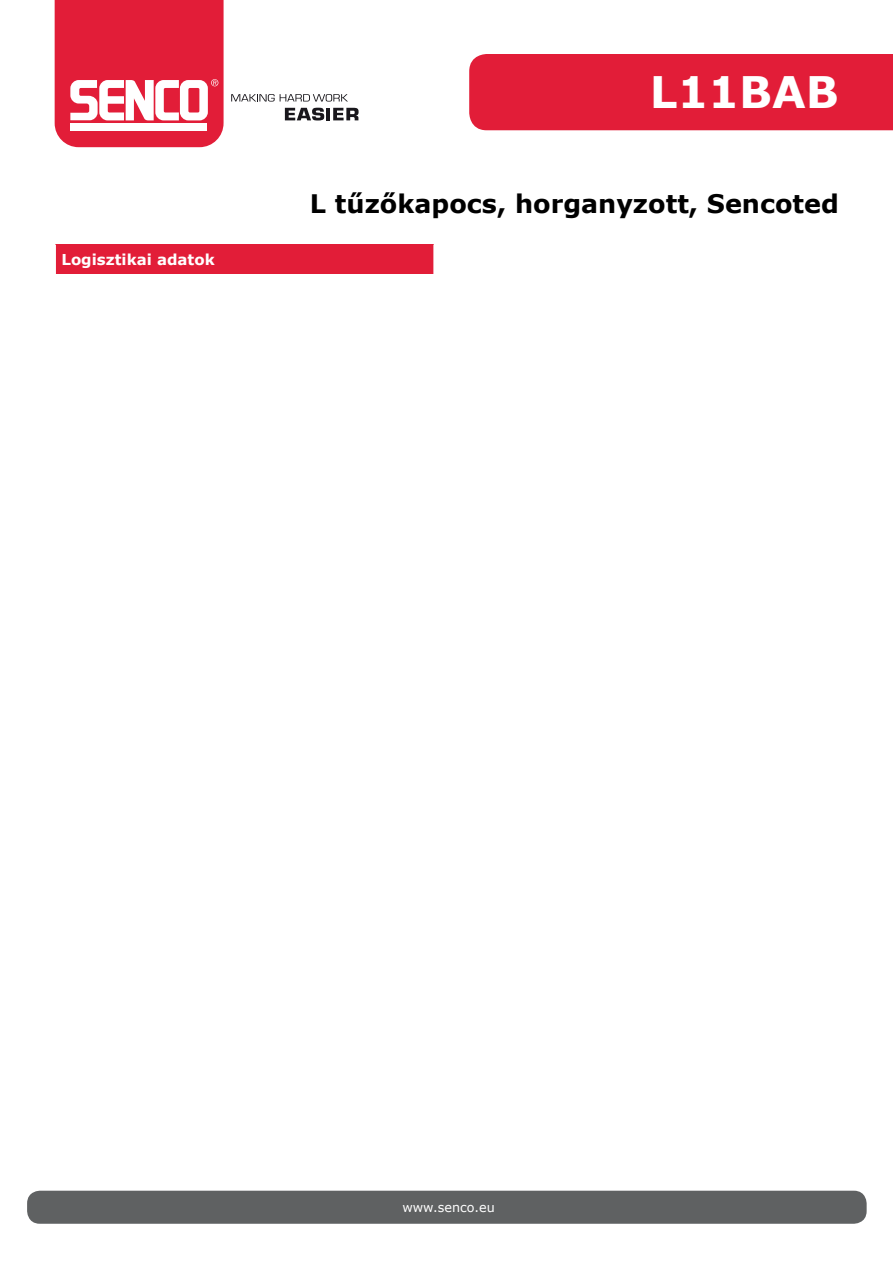
<style>
.page{position:relative;width:893px;height:1263px;background:#fff}
.page>*{position:absolute;margin:0;border:0;box-sizing:border-box;transform-origin:0 0}
.t1{font:700 43.5px "Verdana";color:#fff}
.t2{font:700 25.5px "Verdana";color:#000}
.t3{font:700 15px "Verdana";color:#fff}
.t4{font:12.75px "Verdana";color:#fff}
</style>
<div class="page">
<div style="left:27px;top:1191px;width:840px;height:33px;background:#5f6162;border-radius:13px"></div>
<div style="left:55px;top:244px;width:379px;height:30px;background:#e21d38"></div>
<hr style="left:55px;top:244px;width:1px;height:30px;background:#fff">
<hr style="left:433px;top:244px;width:1px;height:30px;background:#fff">
<svg style="left:231px;top:94px;width:117px;height:8px"></svg>
<svg style="left:285px;top:108px;width:74px;height:12px"></svg>
<svg style="left:55px;top:0;width:169px;height:147px"></svg>
<div style="left:469px;top:54px;width:424px;height:76px;background:#e21d38"></div>
<p class="t3" style="left:61px;top:250px;width:155px">Logisztikai adatok</p>
<h1 class="t1" style="left:650px;top:64px;width:191px">L11BAB</h1>
<p class="t2" style="left:310px;top:187px;width:530px">L tűzőkapocs, horganyzott, Sencoted</p>
<p class="t4" style="left:402px;top:1199px;width:94px">www.senco.eu</p>
</div>
